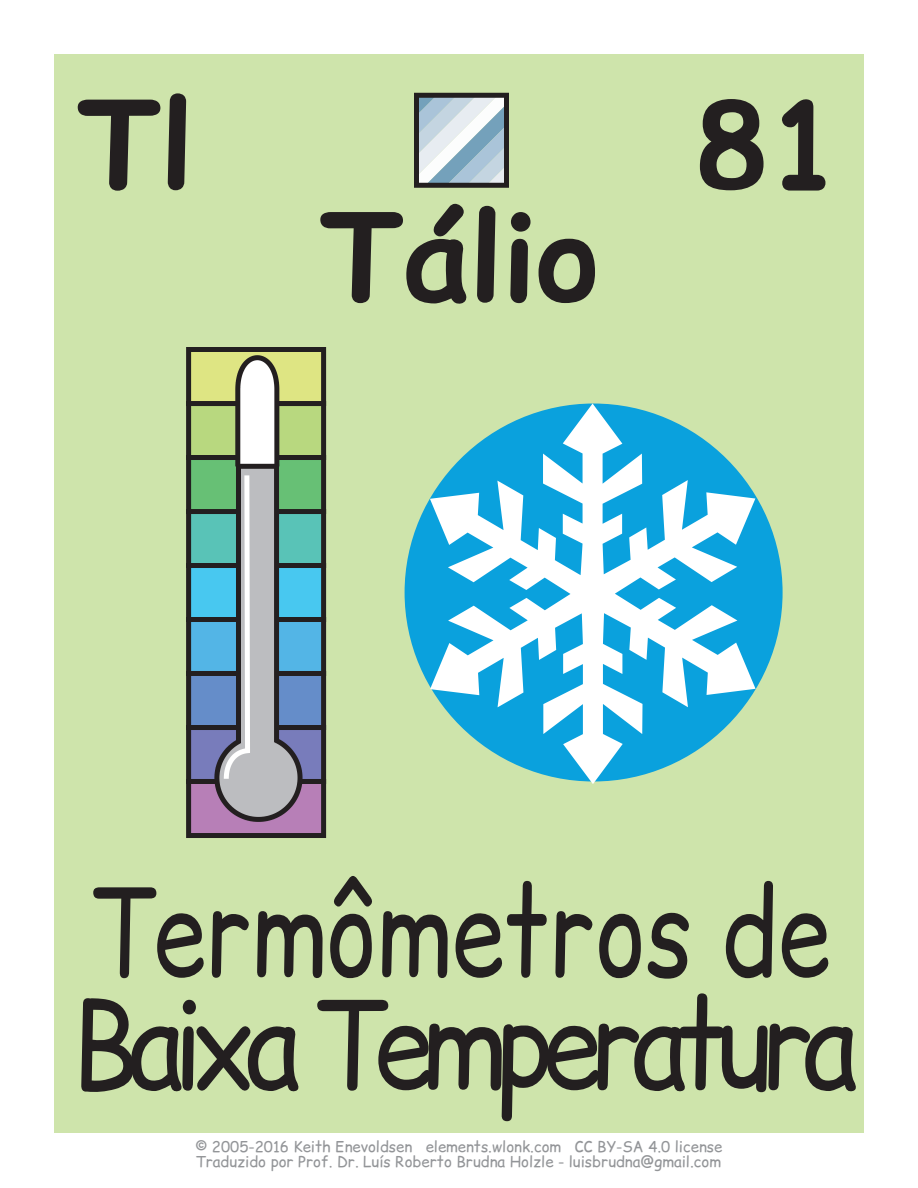
<style>
.page{position:relative;width:918px;height:1188px;background:#fff}
.page>*{position:absolute;margin:0;border:0;box-sizing:border-box;transform-origin:0 0}
.t1{font:120px/112.5px "Comic Relief";letter-spacing:-.1em;color:#231f20;scale:.8 1}
.t2{font:700 120px "Comic Relief";color:#231f20}
.t3{font:15px/15px "Comic Relief";color:#939598}
</style>
<div class="page">
<div style="left:54px;top:54px;width:810px;height:1079px;background:#cee4ab"></div>
<svg style="left:186px;top:347px;width:140px;height:491px;background:#809b9a"></svg>
<div style="left:405px;top:404px;width:378px;height:377px;background:#0aa1dd;border-radius:50%"></div>
<svg style="left:430px;top:404px;width:326px;height:380px"></svg>
<svg style="left:414px;top:93px;width:95px;height:95px;background:#a2b0ba"></svg>
<h1 class="t2" style="left:77px;top:92px;width:118px">Tl</h1>
<h1 class="t2" style="left:695px;top:92px;width:148px">81</h1>
<h1 class="t2" style="left:319px;top:204px;width:281px">Tálio</h1>
<h1 class="t1" style="left:71px;top:889px;width:985px">Termômetros de<br>Baixa Temperatura</h1>
<p class="t3" style="left:196px;top:1141px;width:528px">© 2005-2016 Keith Enevoldsen elements.wlonk.com CC BY-SA 4.0 license<br>Traduzido por Prof. Dr. Luís Roberto Brudna Holzle - luisbrudna@gmail.com</p>
</div>
